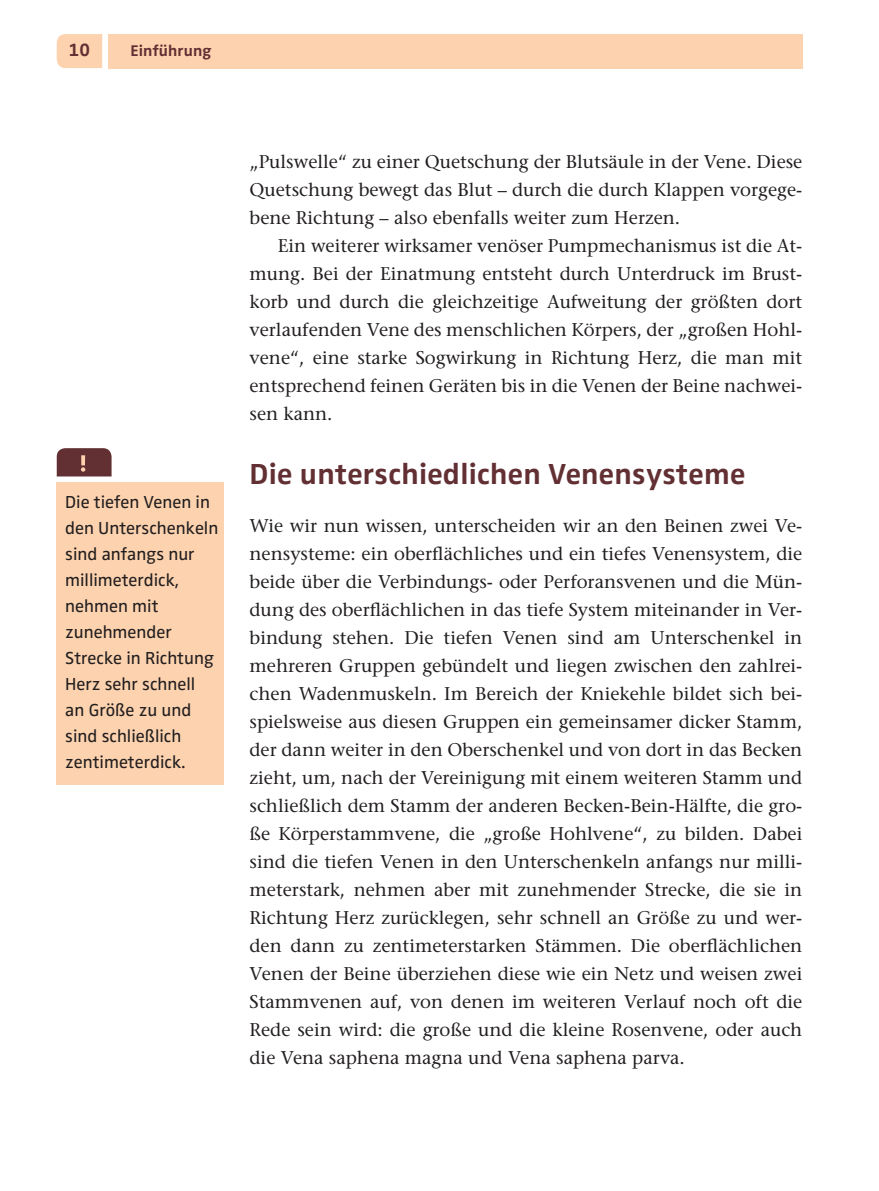
<style>
.page{position:relative;width:879px;height:1191px;background:#fff}
.page>*{position:absolute;margin:0;border:0;box-sizing:border-box;transform-origin:0 0}
.t1{font:700 30px "Zwo Pro";letter-spacing:.01em;color:#622f33}
.t2{font:18.4px/28px "Stone Serif";color:#231f20;text-align:justify}
.t3{font:700 18.4px "Zwo Pro";color:#622f33}
.t4{font:18px/26px "Zwo Pro";color:#231f20}
.t5{font:700 16px "Zwo Pro";letter-spacing:.01em;color:#622f33}
</style>
<div class="page">
<div style="left:57px;top:34px;width:45px;height:34px;background:#fdd3af"></div>
<div style="left:108px;top:34px;width:694px;height:34px;background:#fdd3af"></div>
<div style="left:57px;top:482px;width:167px;height:302px;background:#fdd3af"></div>
<svg style="left:57px;top:448px;width:55px;height:28px;background:#6c3b3d"></svg>
<p class="t3" style="left:69px;top:43px;width:23px">10</p>
<p class="t5" style="left:130px;top:45px;width:83px">Einführung</p>
<p class="t4" style="left:65px;top:490px;width:155px">Die tiefen Venen in den Unterschenkeln sind anfangs nur millimeterdick, nehmen mit zunehmender<br>Strecke in Richtung<br>Herz sehr schnell an Größe zu und sind schließlich zentimeterdick.</p>
<p class="t2" style="left:249px;top:148px;width:554px">„Pulswelle“ zu einer Quetschung der Blutsäule in der Vene. Diese</p>
<p class="t2" style="left:249px;top:176px;width:554px">Quetschung bewegt das Blut – durch die durch Klappen vorgege-</p>
<p class="t2" style="left:249px;top:204px;width:432px">bene Richtung – also ebenfalls weiter zum Herzen.</p>
<p class="t2" style="left:278px;top:232px;width:526px">Ein weiterer wirksamer venöser Pumpmechanismus ist die At-</p>
<p class="t2" style="left:249px;top:260px;width:554px">mung. Bei der Einatmung entsteht durch Unterdruck im Brust-</p>
<p class="t2" style="left:249px;top:288px;width:554px">korb und durch die gleichzeitige Aufweitung der größten dort</p>
<p class="t2" style="left:249px;top:316px;width:554px">verlaufenden Vene des menschlichen Körpers, der „großen Hohl-</p>
<p class="t2" style="left:249px;top:344px;width:554px">vene“, eine starke Sogwirkung in Richtung Herz, die man mit</p>
<p class="t2" style="left:249px;top:372px;width:554px">entsprechend feinen Geräten bis in die Venen der Beine nachwei-</p>
<p class="t2" style="left:249px;top:400px;width:84px">sen kann.</p>
<p class="t1" style="left:249px;top:463px;width:497px">Die unterschiedlichen Venensysteme</p>
<p class="t2" style="left:249px;top:512px;width:554px">Wie wir nun wissen, unterscheiden wir an den Beinen zwei Ve&shy;nensysteme: ein oberflächliches und ein tiefes Venensystem, die beide über die Verbindungs- oder Perforansvenen und die Mün&shy;dung des oberflächlichen in das tiefe System miteinander in Ver&shy;bindung stehen. Die tiefen Venen sind am Unterschenkel in mehreren Gruppen gebündelt und liegen zwischen den zahlrei&shy;chen Wadenmuskeln. Im Bereich der Kniekehle bildet sich bei&shy;spielsweise aus diesen Gruppen ein gemeinsamer dicker Stamm, der dann weiter in den Oberschenkel und von dort in das Becken zieht, um, nach der Vereinigung mit einem weiteren Stamm und schließlich dem Stamm der anderen Becken-Bein-Hälfte, die gro&shy;ße Körperstammvene, die „große Hohlvene“, zu bilden. Dabei sind die tiefen Venen in den Unterschenkeln anfangs nur milli&shy;meterstark, nehmen aber mit zunehmender Strecke, die sie in Richtung Herz zurücklegen, sehr schnell an Größe zu und wer&shy;den dann zu zentimeterstarken Stämmen. Die oberflächlichen Venen der Beine überziehen diese wie ein Netz und weisen zwei Stammvenen auf, von denen im weiteren Verlauf noch oft die Rede sein wird: die große und die kleine Rosenvene, oder auch die Vena saphena magna und Vena saphena parva.</p>
</div>
